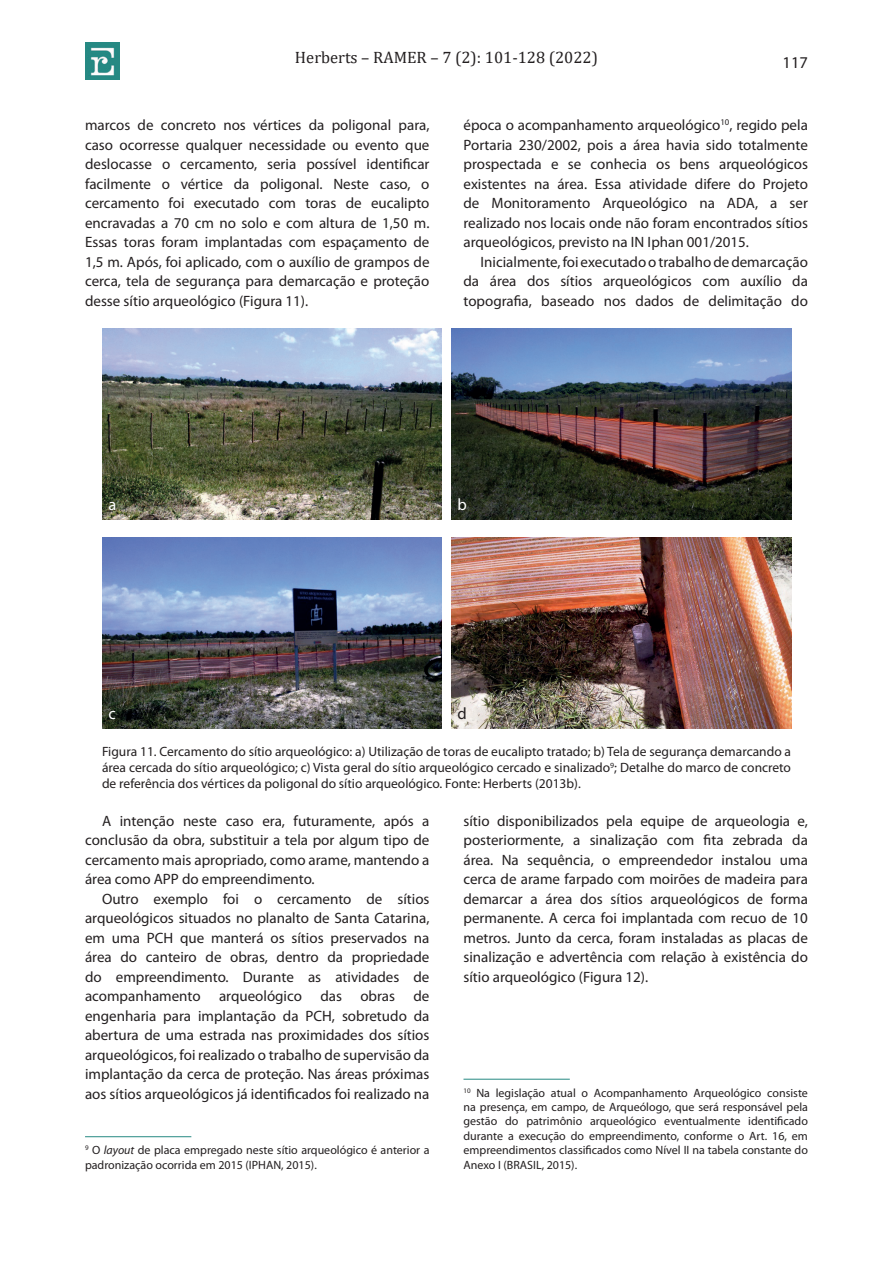
<style>
.page{position:relative;width:893px;height:1263px;background:#fff}
.page>*{position:absolute;margin:0;border:0;box-sizing:border-box;transform-origin:0 0}
.t1{font:16.5px "Cambria";color:#231f20}
.t2{font:16.5px "Myriad Pro";color:#231f20}
.t3{font:16.5px "Myriad Pro";color:#fff}
.t4{font:15px/19.5px "Myriad Pro";color:#231f20;text-align:justify}
.t5{font:13.5px/16.2px "Myriad Pro";color:#231f20;text-align:justify}
.t6{font:12px/14.4px "Myriad Pro";color:#231f20}
.s1{font-style:italic}
</style>
<div class="page">
<img style="left:85px;top:42px;width:35px;height:37px">
<img style="left:102px;top:328px;width:339px;height:191px">
<img style="left:452px;top:328px;width:339px;height:191px">
<img style="left:102px;top:538px;width:339px;height:190px">
<img style="left:452px;top:538px;width:339px;height:190px">
<hr style="left:85px;top:1136px;width:106px;height:1px;background:#268983">
<hr style="left:463px;top:1079px;width:107px;height:1px;background:#268983">
<p class="t1" style="left:295px;top:47px;width:305px">Herberts – RAMER – 7 (2): 101-128 (2022)</p>
<p class="t2" style="left:782px;top:54px;width:27px">117</p>
<p class="t4" style="left:85px;top:116px;width:346px">marcos de concreto nos vértices da poligonal para, caso ocorresse qualquer necessidade ou evento que deslocasse o cercamento, seria possível identificar facilmente o vértice da poligonal. Neste caso, o cercamento foi executado com toras de eucalipto encravadas a 70 cm no solo e com altura de 1,50 m.<br>Essas toras foram implantadas com espaçamento de 1,5 m. Após, foi aplicado, com o auxílio de grampos de cerca, tela de segurança para demarcação e proteção desse sítio arqueológico (Figura 11).</p>
<p class="t4" style="left:463px;top:116px;width:346px">época o acompanhamento arqueológico<sup>10</sup>, regido pela Portaria 230/2002, pois a área havia sido totalmente prospectada e se conhecia os bens arqueológicos existentes na área. Essa atividade difere do Projeto de Monitoramento Arqueológico na ADA, a ser realizado nos locais onde não foram encontrados sítios arqueológicos, previsto na IN Iphan 001/2015.</p>
<p class="t4" style="left:463px;top:252px;width:346px;text-indent:17px">Inicialmente, foi executado o trabalho de demarcação da área dos sítios arqueológicos com auxílio da topografia, baseado nos dados de delimitação do</p>
<p class="t3" style="left:108px;top:495px;width:9px">a</p>
<p class="t3" style="left:457px;top:495px;width:11px">b</p>
<p class="t3" style="left:108px;top:705px;width:9px">c</p>
<p class="t2" style="left:457px;top:705px;width:11px">d</p>
<p class="t5" style="left:102px;top:743px;width:690px">Figura 11. Cercamento do sítio arqueológico: a) Utilização de toras de eucalipto tratado; b) Tela de segurança demarcando a área cercada do sítio arqueológico; c) Vista geral do sítio arqueológico cercado e sinalizado<sup>9</sup>; Detalhe do marco de concreto de referência dos vértices da poligonal do sítio arqueológico. Fonte: Herberts (2013b).</p>
<p class="t4" style="left:85px;top:811px;width:346px;text-indent:17px">A intenção neste caso era, futuramente, após a conclusão da obra, substituir a tela por algum tipo de cercamento mais apropriado, como arame, mantendo a área como APP do empreendimento.</p>
<p class="t4" style="left:85px;top:889px;width:346px;text-indent:17px">Outro exemplo foi o cercamento de sítios arqueológicos situados no planalto de Santa Catarina, em uma PCH que manterá os sítios preservados na área do canteiro de obras, dentro da propriedade do empreendimento. Durante as atividades de acompanhamento arqueológico das obras de engenharia para implantação da PCH, sobretudo da abertura de uma estrada nas proximidades dos sítios arqueológicos, foi realizado o trabalho de supervisão da implantação da cerca de proteção. Nas áreas próximas aos sítios arqueológicos já identificados foi realizado na</p>
<p class="t6" style="left:85px;top:1143px;width:346px"><sup>9</sup> O <span class="s1">layout</span> de placa empregado neste sítio arqueológico é anterior a padronização ocorrida em 2015 (IPHAN, 2015).</p>
<p class="t4" style="left:463px;top:811px;width:346px">sítio disponibilizados pela equipe de arqueologia e, posteriormente, a sinalização com fita zebrada da área. Na sequência, o empreendedor instalou uma cerca de arame farpado com moirões de madeira para demarcar a área dos sítios arqueológicos de forma permanente. A cerca foi implantada com recuo de 10 metros. Junto da cerca, foram instaladas as placas de sinalização e advertência com relação à existência do sítio arqueológico (Figura 12).</p>
<p class="t6" style="left:463px;top:1085px;width:346px;text-align:justify"><sup>10</sup> Na legislação atual o Acompanhamento Arqueológico consiste na presença, em campo, de Arqueólogo, que será responsável pela gestão do patrimônio arqueológico eventualmente identificado durante a execução do empreendimento, conforme o Art. 16, em empreendimentos classificados como Nível II na tabela constante do Anexo I (BRASIL, 2015).</p>
</div>
